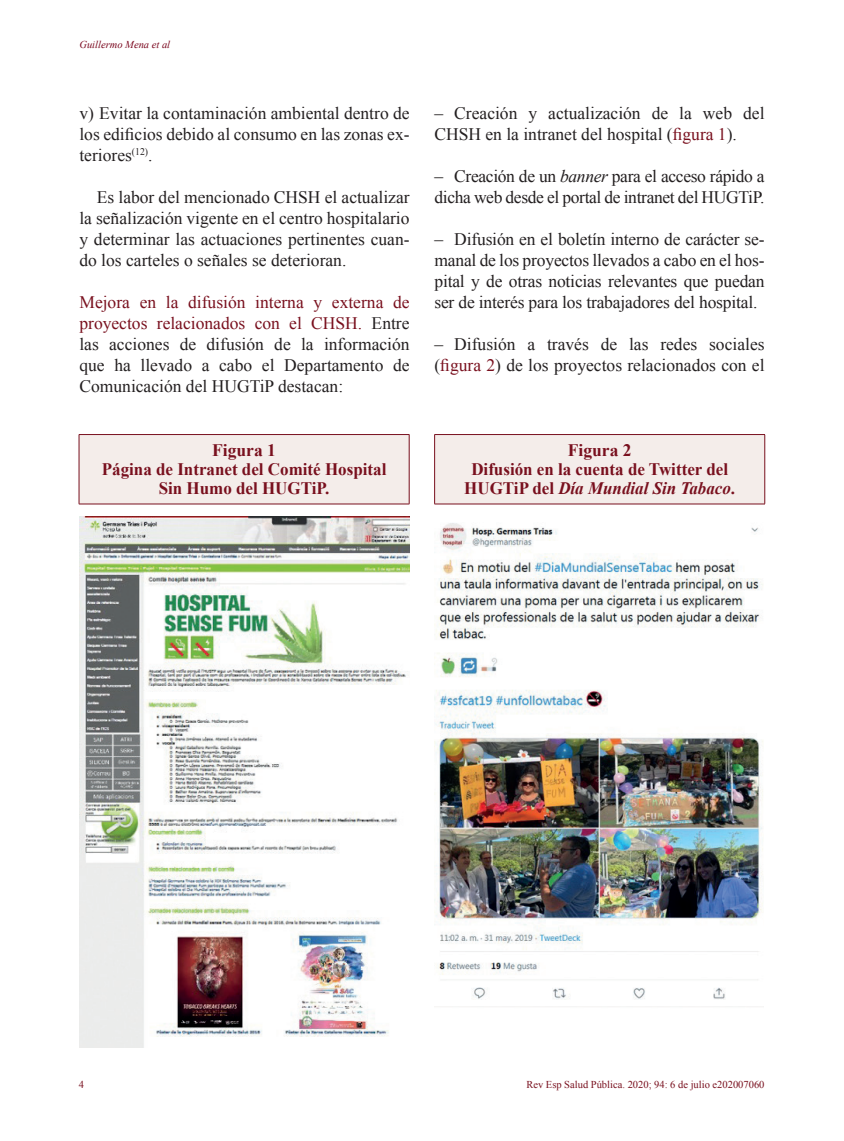
<style>
.page{position:relative;width:844px;height:1141px;background:#fff}
.page>*{position:absolute;margin:0;border:0;box-sizing:border-box;transform-origin:0 0}
.t1{font:17.5px/21px "Times New Roman";color:#231f20;text-align:justify}
.t2{font:700 17.5px/19.2px "Times New Roman";color:#79101e;text-align:center}
.t3{font:17.5px/21px "Times New Roman";letter-spacing:-.02em;color:#231f20}
.t4{font:10.5px "Times New Roman";color:#79101e}
.t5{font:italic 10.5px "Times New Roman";color:#7a071e}
.s1{color:#79101e}
.s2{font-style:italic}
</style>
<div class="page">
<div style="left:79px;top:435px;width:330px;height:69px;background:#f4edea"></div>
<hr style="left:79px;top:435px;width:1px;height:69px;background:#79101e">
<hr style="left:409px;top:435px;width:1px;height:69px;background:#79101e">
<hr style="left:79px;top:434px;width:330px;height:1px;background:#79101e">
<hr style="left:79px;top:504px;width:330px;height:1px;background:#79101e">
<div style="left:434px;top:435px;width:330px;height:69px;background:#f4edea"></div>
<hr style="left:434px;top:435px;width:1px;height:69px;background:#79101e">
<hr style="left:764px;top:435px;width:1px;height:69px;background:#79101e">
<hr style="left:434px;top:434px;width:330px;height:1px;background:#79101e">
<hr style="left:434px;top:504px;width:330px;height:1px;background:#79101e">
<img style="left:79px;top:516px;width:331px;height:532px">
<img style="left:434px;top:523px;width:329px;height:477px">
<p class="t5" style="left:79px;top:38px;width:92px">Guillermo Mena et al</p>
<p class="t1" style="left:79px;top:103px;width:331px">v) Evitar la contaminación ambiental dentro de los edificios debido al consumo en las zonas ex&shy;teriores<sup>(12)</sup>.</p>
<p class="t1" style="left:79px;top:187px;width:331px;text-indent:17px">Es labor del mencionado CHSH el actualizar la señalización vigente en el centro hospitalario y determinar las actuaciones pertinentes cuan&shy;do los carteles o señales se deterioran.</p>
<p class="t1" style="left:79px;top:292px;width:331px"><span class="s1">Mejora en la difusión interna y externa de proyectos relacionados con el CHSH.</span> Entre las acciones de difusión de la información que ha llevado a cabo el Departamento de Comunicación del HUGTiP destacan:</p>
<p class="t1" style="left:434px;top:103px;width:331px">– Creación y actualización de la web del<br>CHSH en la intranet del hospital (<span class="s1">figura 1</span>).</p>
<p class="t3" style="left:434px;top:166px;width:331px">– Creación de un <span class="s2">banner</span> para el acceso rápido a dicha web desde el portal de intranet del HUGTiP.</p>
<p class="t1" style="left:434px;top:229px;width:331px">– Difusión en el boletín interno de carácter se&shy;manal de los proyectos llevados a cabo en el hos&shy;pital y de otras noticias relevantes que puedan ser de interés para los trabajadores del hospital.</p>
<p class="t1" style="left:434px;top:334px;width:331px">– Difusión a través de las redes sociales (<span class="s1">figura 2</span>) de los proyectos relacionados con el</p>
<p class="t2" style="left:102px;top:440px;width:286px">Figura 1<br>Página de Intranet del Comité Hospital<br>Sin Humo del HUGTiP.</p>
<p class="t2" style="left:464px;top:440px;width:272px">Figura 2<br>Difusión en la cuenta de Twitter del<br>HUGTiP del <span class="s2">Día Mundial Sin Tabaco</span>.</p>
<p class="t4" style="left:79px;top:1077px;width:7px">4</p>
<p class="t4" style="left:526px;top:1077px;width:240px">Rev Esp Salud Pública. 2020; 94: 6 de julio e202007060</p>
</div>
